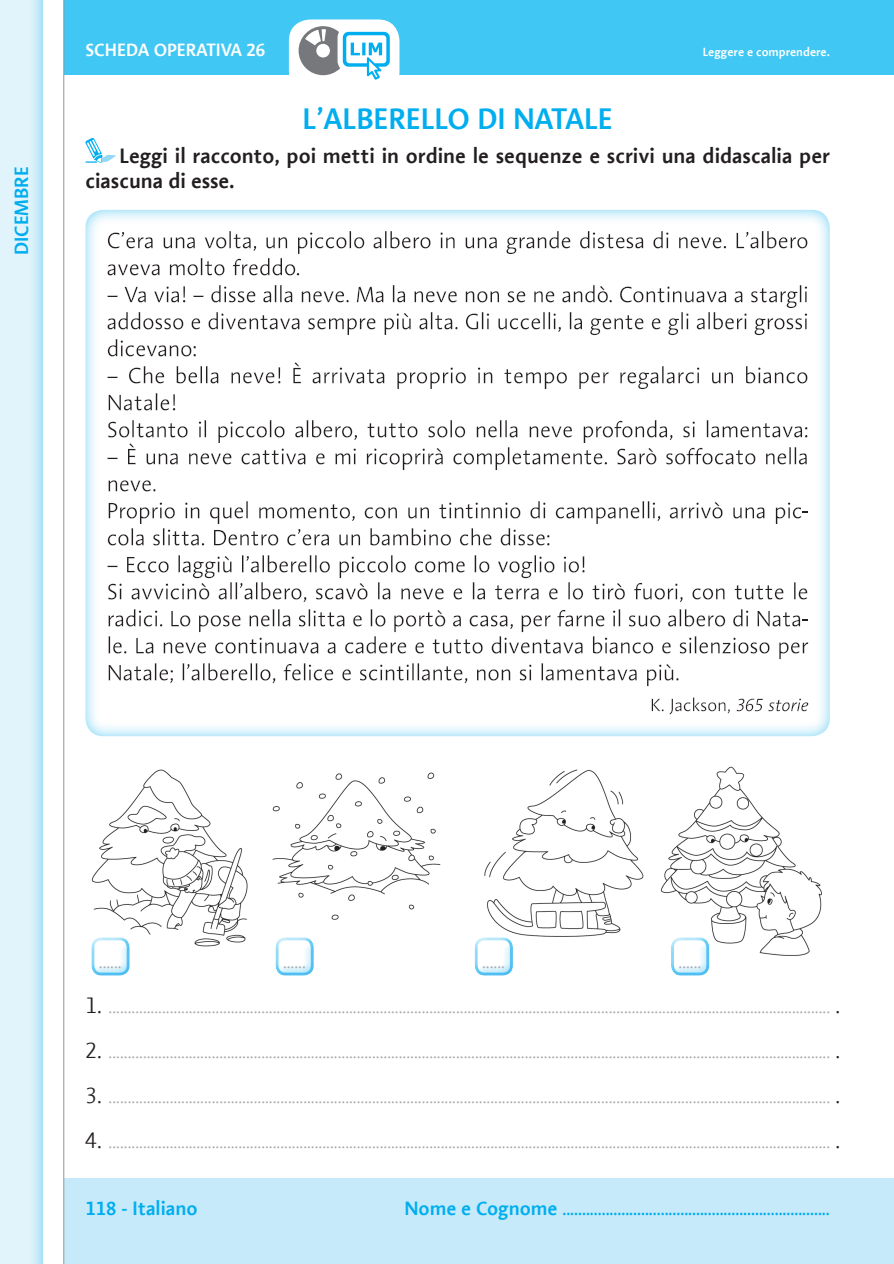
<style>
.page{position:relative;width:894px;height:1264px;background:#fff}
.page>*{position:absolute;margin:0;border:0;box-sizing:border-box;transform-origin:0 0}
.Titoletto_SCHEDA__ce{font:600 30px "Aroma LT Com";color:#00aeef}
.Comando_Minuscolo_Ar{font:600 21px/25.2px "Aroma LT Com";color:#231f20}
.t1{font:600 19.5px "Aroma LT Com";color:#00aeef}
.Esercizio_Aroma_Ligh{font:300 18px "Aroma LT Com";color:#a8a9ad}
.Numerazione_automati{font:600 18px "Aroma LT Com";color:#fff}
.t2{font:600 15px "Aroma LT Com";color:#00aeef}
.Testatina_Aroma_Semi{font:600 12px "Aroma LT Com";color:#fff}
.s1{font-size:22.5px;color:#231f20}
.s2{font-size:19.5px}
</style>
<div class="page">
<div style="left:64px;top:0;width:829px;height:75px;background:#40c7f4"></div>
<hr style="left:893px;top:0;width:1px;height:75px;background:#40c7f4">
<div style="left:289px;top:19px;width:110px;height:73px;background:#fff;border-radius:21px"></div>
<svg style="left:298px;top:26px;width:92px;height:54px"></svg>
<div style="left:64px;top:1178px;width:829px;height:86px;background:#c6eafa"></div>
<hr style="left:893px;top:1178px;width:1px;height:86px;background:#c6eafa">
<hr style="left:63px;top:0;width:1px;height:1264px;background:#939598">
<div style="left:0;top:0;width:44px;height:1264px;background:#00aeef;opacity:.6"></div>
<svg style="left:85px;top:138px;width:31px;height:25px"></svg>
<div style="left:84px;top:208px;width:747px;height:528px;background:#00aeef;opacity:.6"></div>
<img style="left:91px;top:766px;width:731px;height:190px">
<div style="left:275px;top:936px;width:39px;height:33px;background:#fff;opacity:.75"></div>
<div style="left:275px;top:938px;width:39px;height:39px;background:#00aeef;opacity:.25"></div>
<div style="left:474px;top:936px;width:39px;height:33px;background:#fff;opacity:.75"></div>
<div style="left:474px;top:938px;width:39px;height:39px;background:#00aeef;opacity:.25"></div>
<div style="left:670px;top:936px;width:39px;height:33px;background:#fff;opacity:.75"></div>
<div style="left:670px;top:938px;width:39px;height:39px;background:#00aeef;opacity:.25"></div>
<div style="left:91px;top:936px;width:39px;height:33px;background:#fff;opacity:.75"></div>
<div style="left:91px;top:938px;width:39px;height:39px;background:#00aeef;opacity:.25"></div>
<p class="t1" style="left:9px;top:255px;width:90px;rotate:-90deg">DICEMBRE</p>
<p class="Numerazione_automati" style="left:85px;top:37px;width:182px">SCHEDA OPERATIVA 26</p>
<p class="Testatina_Aroma_Semi" style="left:702px;top:43px;width:129px">Leggere e comprendere.</p>
<p class="Titoletto_SCHEDA__ce" style="left:302px;top:99px;width:312px">L’ALBERELLO DI NATALE</p>
<p class="Comando_Minuscolo_Ar" style="left:85px;top:142px;width:746px;text-indent:34px">Leggi il racconto, poi metti in ordine le sequenze e scrivi una didascalia per ciascuna di esse.</p>
<p class="Esercizio_Aroma_Ligh" style="left:99px;top:950px;width:24px">......</p>
<p class="Esercizio_Aroma_Ligh" style="left:283px;top:950px;width:24px">......</p>
<p class="Esercizio_Aroma_Ligh" style="left:482px;top:950px;width:24px">......</p>
<p class="Esercizio_Aroma_Ligh" style="left:678px;top:950px;width:24px">......</p>
<p class="Esercizio_Aroma_Ligh" style="left:85px;top:995px;width:756px"><span class="s1">1.</span> ............................................................................................................................................................................................. <span class="s1">.</span></p>
<p class="Esercizio_Aroma_Ligh" style="left:85px;top:1040px;width:756px"><span class="s1">2.</span> ............................................................................................................................................................................................. <span class="s1">.</span></p>
<p class="Esercizio_Aroma_Ligh" style="left:85px;top:1085px;width:756px"><span class="s1">3.</span> ............................................................................................................................................................................................. <span class="s1">.</span></p>
<p class="Esercizio_Aroma_Ligh" style="left:85px;top:1130px;width:756px"><span class="s1">4.</span> ............................................................................................................................................................................................. <span class="s1">.</span></p>
<p class="t1" style="left:85px;top:1195px;width:114px">118 - Italiano</p>
<p class="t2" style="left:404px;top:1199px;width:427px"><span class="s2">Nome e Cognome</span> ....................................................................</p>
</div>
